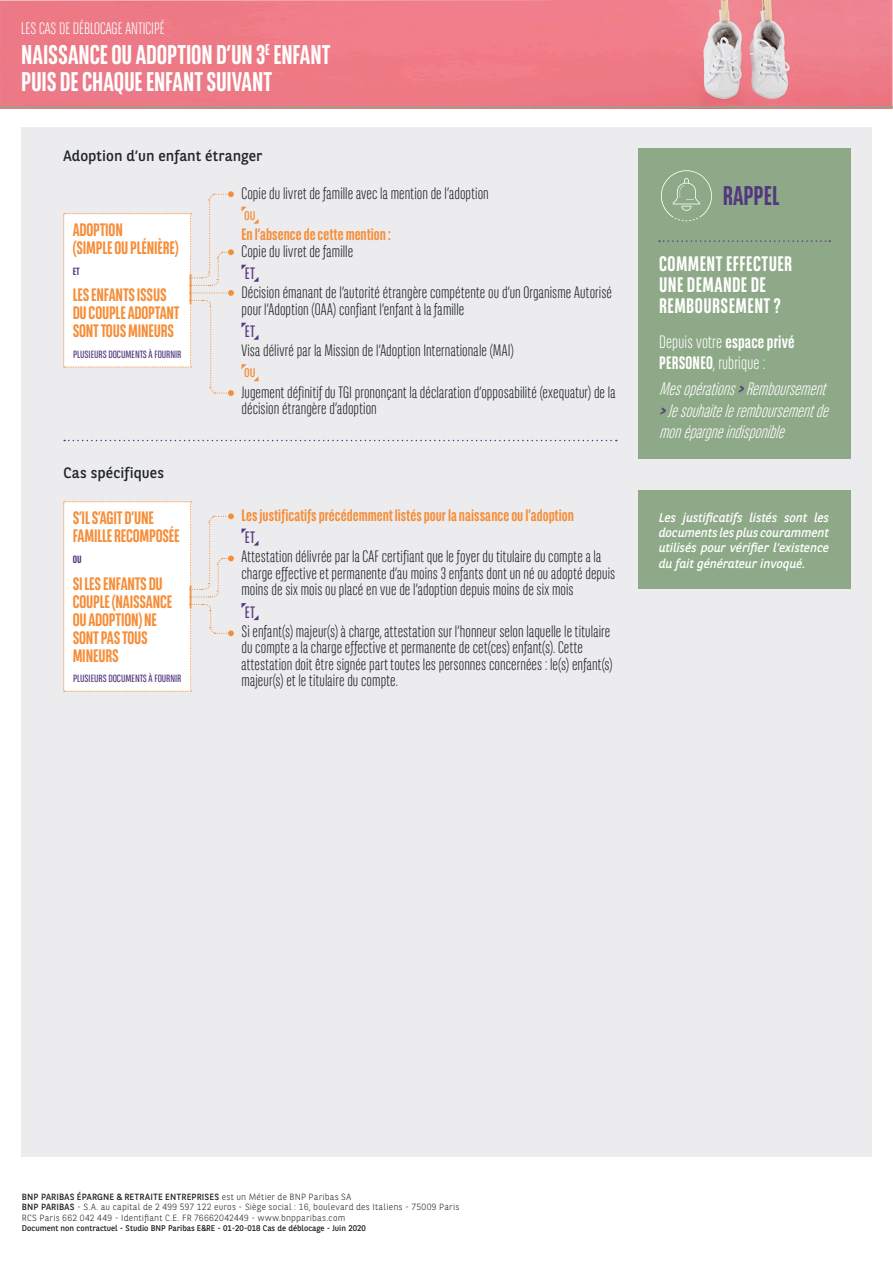
<style>
.page{position:relative;width:893px;height:1263px;background:#fff}
.page>*{position:absolute;margin:0;border:0;box-sizing:border-box;transform-origin:0 0}
.TITRE_DE_LA_FICHE_VE{font:700 27px/27px "BNPP Sans Condensed";letter-spacing:-.005em;color:#fff}
.t1{font:700 27px "BNPP Sans Condensed";color:#533880}
.t2{font:700 21px/21px "BNPP Sans Condensed";letter-spacing:.02em;color:#fff}
.t3{font:700 18px/18px "BNPP Sans Condensed";letter-spacing:-.01em;color:#f68d38}
.t4{font:italic 300 18px/21.6px "BNPP Sans Condensed";color:#fff}
.t5{font:300 18px/21.6px "BNPP Sans Condensed";letter-spacing:.01em;color:#fff}
.TEXTES_TABLEAUX{font:300 16.5px/16.5px "BNPP Sans Condensed";letter-spacing:.01em;color:#222727}
.TEXTES_TABLEAUX-2{font:700 16.5px "BNPP Sans Condensed";letter-spacing:.005em;color:#f68d38}
.THÈME_VERSO_C70_M60{font:300 16.5px "BNPP Sans Condensed";color:#fff}
.texte_courant{font:16.5px "BNPP Sans Condensed";letter-spacing:.02em;color:#533880}
.texte_courant-2{font:16.5px "BNPP Sans Condensed";color:#f68d38}
.texte_courant-3{font:15px "BNPP Sans";letter-spacing:.005em;color:#222727}
.t6{font:italic 12.75px/15.3px "BNPP Sans";color:#fff;text-align:justify;scale:.96 1}
.t7{font:10.5px "BNPP Sans Condensed";color:#533880;scale:1.08 1}
.t8{font:700 10.5px "BNPP Sans Condensed";color:#533880;scale:1.08 1}
.t9{font:300 9px "BNPP Sans";letter-spacing:.025em;color:#231f20}
.t10{font:9px "BNPP Sans";letter-spacing:.015em;color:#231f20}
.t11{font:8.25px "BNPP Sans";color:#231f20}
.s1{font-weight:700}
.s2{font-weight:700;color:#533880}
.s3{font-weight:300}
.s4{font-weight:400}
</style>
<div class="page">
<div style="left:21px;top:128px;width:851px;height:1029px;background:#ececee"></div>
<img style="left:0;top:0;width:893px;height:106px">
<hr style="left:0;top:106px;width:893px;height:2px;background:#8ea987">
<div style="left:638px;top:148px;width:212px;height:311px;background:#8ea987"></div>
<svg style="left:659px;top:240px;width:171px;height:2px"></svg>
<svg style="left:661px;top:170px;width:51px;height:51px"></svg>
<div style="left:638px;top:491px;width:212px;height:98px;background:#8ea987"></div>
<svg style="left:241px;top:207px;width:17px;height:17px"></svg>
<svg style="left:241px;top:265px;width:17px;height:17px"></svg>
<svg style="left:241px;top:323px;width:17px;height:17px"></svg>
<svg style="left:241px;top:364px;width:17px;height:17px"></svg>
<svg style="left:63px;top:191px;width:171px;height:205px"></svg>
<svg style="left:64px;top:440px;width:553px;height:1px"></svg>
<svg style="left:241px;top:529px;width:17px;height:17px"></svg>
<svg style="left:241px;top:603px;width:17px;height:17px"></svg>
<svg style="left:63px;top:501px;width:171px;height:191px"></svg>
<p class="THÈME_VERSO_C70_M60" style="left:21px;top:18px;width:145px">LES CAS DE DÉBLOCAGE ANTICIPÉ</p>
<p class="TITRE_DE_LA_FICHE_VE" style="left:21px;top:41px;width:311px">NAISSANCE OU ADOPTION D’UN 3<sup>E</sup> ENFANT<br>PUIS DE CHAQUE ENFANT SUIVANT</p>
<p class="texte_courant-3" style="left:63px;top:145px;width:201px">Adoption d’un enfant étranger</p>
<p class="t3" style="left:73px;top:221px;width:108px">ADOPTION<br>(SIMPLE OU PLÉNIÈRE)</p>
<p class="t8" style="left:73px;top:265px;width:8px">ET</p>
<p class="t3" style="left:73px;top:286px;width:108px">LES ENFANTS ISSUS<br>DU COUPLE ADOPTANT<br>SONT TOUS MINEURS</p>
<p class="t7" style="left:73px;top:349px;width:102px">PLUSIEURS DOCUMENTS À FOURNIR</p>
<p class="texte_courant-3" style="left:63px;top:463px;width:102px">Cas spécifiques</p>
<p class="t3" style="left:73px;top:509px;width:109px">S’IL S’AGIT D’UNE<br>FAMILLE RECOMPOSÉE</p>
<p class="t8" style="left:73px;top:553px;width:10px">OU</p>
<p class="t3" style="left:73px;top:574px;width:101px">SI LES ENFANTS DU<br>COUPLE (NAISSANCE<br>OU ADOPTION) NE<br>SONT PAS TOUS<br>MINEURS</p>
<p class="t7" style="left:73px;top:673px;width:102px">PLUSIEURS DOCUMENTS À FOURNIR</p>
<p class="TEXTES_TABLEAUX" style="left:241px;top:184px;width:249px">Copie du livret de famille avec la mention de l’adoption</p>
<p class="texte_courant-2" style="left:244px;top:205px;width:13px">ou</p>
<p class="TEXTES_TABLEAUX-2" style="left:241px;top:225px;width:151px">En l’absence de cette mention :</p>
<p class="TEXTES_TABLEAUX" style="left:241px;top:242px;width:113px">Copie du livret de famille</p>
<p class="texte_courant" style="left:245px;top:265px;width:12px">ET</p>
<p class="TEXTES_TABLEAUX" style="left:241px;top:284px;width:372px">Décision émanant de l’autorité étrangère compétente ou d’un Organisme Autorisé pour l’Adoption (OAA) confiant l’enfant à la famille</p>
<p class="texte_courant" style="left:245px;top:323px;width:12px">ET</p>
<p class="TEXTES_TABLEAUX" style="left:241px;top:342px;width:274px">Visa délivré par la Mission de l’Adoption Internationale (MAI)</p>
<p class="texte_courant-2" style="left:244px;top:362px;width:13px">ou</p>
<p class="TEXTES_TABLEAUX" style="left:241px;top:383px;width:375px">Jugement définitif du TGI prononçant la déclaration d’opposabilité (exequatur) de la décision étrangère d’adoption</p>
<p class="TEXTES_TABLEAUX-2" style="left:241px;top:505px;width:334px">Les justificatifs précédemment listés pour la naissance ou l’adoption</p>
<p class="texte_courant" style="left:245px;top:529px;width:12px">ET</p>
<p class="TEXTES_TABLEAUX" style="left:241px;top:548px;width:375px">Attestation délivrée par la CAF certifiant que le foyer du titulaire du compte a la charge effective et permanente d’au moins 3 enfants dont un né ou adopté depuis moins de six mois ou placé en vue de l’adoption depuis moins de six mois</p>
<p class="texte_courant" style="left:245px;top:603px;width:12px">ET</p>
<p class="TEXTES_TABLEAUX" style="left:241px;top:622px;width:373px">Si enfant(s) majeur(s) à charge, attestation sur l’honneur selon laquelle le titulaire du compte a la charge effective et permanente de cet(ces) enfant(s). Cette attestation doit être signée part toutes les personnes concernées : le(s) enfant(s) majeur(s) et le titulaire du compte.</p>
<p class="t1" style="left:723px;top:180px;width:58px">RAPPEL</p>
<p class="t2" style="left:659px;top:254px;width:135px">COMMENT EFFECTUER<br>UNE DEMANDE DE<br>REMBOURSEMENT ?</p>
<p class="t5" style="left:659px;top:330px;width:137px">Depuis votre <span class="s1">espace privé<br>PERSONEO</span>, rubrique :</p>
<p class="t4" style="left:659px;top:378px;width:176px">Mesopérations<span class="s2">&gt;</span>Remboursement <span class="s2">&gt;</span>Jesouhaiteleremboursementde</p>
<p class="t4" style="left:659px;top:421px;width:132px">monépargneindisponible</p>
<p class="t6" style="left:659px;top:509px;width:179px">Les justificatifs listés sont les documents les plus couramment utilisés pour vérifier l’existence du fait générateur invoqué.</p>
<p class="t10" style="left:22px;top:1190px;width:331px">BNP PARIBAS ÉPARGNE &amp; RETRAITE ENTREPRISES <span class="s3">est un Métier de BNP Paribas SA</span></p>
<p class="t9" style="left:22px;top:1201px;width:439px"><span class="s4">BNP PARIBAS</span> - S.A. au capital de 2 499 597 122 euros - Siège social : 16, boulevard des Italiens - 75009 Paris</p>
<p class="t9" style="left:22px;top:1211px;width:325px">RCS Paris 662 042 449 - Identifiant C.E. FR 76662042449 - www.bnpparibas.com</p>
<p class="t11" style="left:22px;top:1222px;width:345px">Document non contractuel - Studio BNP Paribas E&amp;RE - 01-20-018 Cas de déblocage - Juin 2020</p>
</div>
